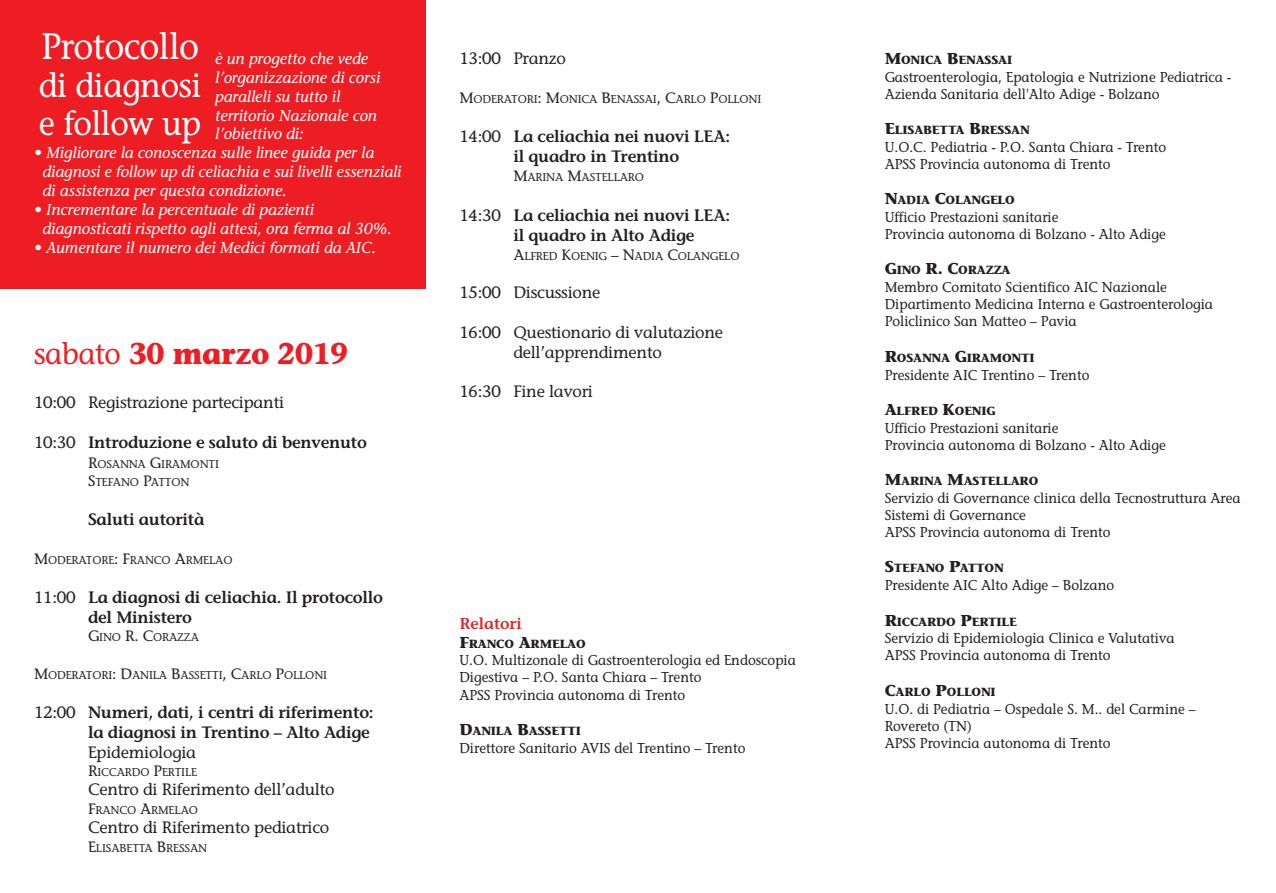
<style>
.page{position:relative;width:1276px;height:893px;background:#fff}
.page>*{position:absolute;margin:0;border:0;box-sizing:border-box;transform-origin:0 0}
.t1{font:500 36.6px "Stone Informal Std";letter-spacing:-.015em;color:#fff;scale:.95 1}
.t2{font:500 34.05px/38.1px "Stone Informal Std";letter-spacing:-.015em;color:#fff;scale:.95 1}
.t3{font:700 30px "Stone Informal Std";letter-spacing:-.015em;color:#ee1d23;scale:.95 1}
.t4{font:600 16.5px/19.8px "Stone Informal Std";letter-spacing:-.015em;color:#231f20}
.t5{font:500 16.5px/19.8px "Stone Informal Std";letter-spacing:-.015em;color:#231f20;text-align:center}
.t6{font:italic 500 15.75px/18.9px "Stone Informal Std";color:#fff}
.t7{font:600 15.75px "Stone Informal Std";color:#ee1d23}
.t8{font:500 14.25px/17.1px "Stone Informal Std";color:#231f20;scale:.95 1}
.t9{font:700 11.85px "Stone Informal Std";letter-spacing:-.015em;color:#231f20}
.t10{font:500 11.25px/18.8px "Stone Informal Std";letter-spacing:-.015em;color:#231f20}
.s1{font-weight:500}
.s2{font-size:15px}
.s3{font-size:15.75px}
</style>
<div class="page">
<div style="left:0;top:0;width:425px;height:289px;background:#ee1d23"></div>
<h1 class="t1" style="left:41px;top:32px;width:168px">Protocollo</h1>
<h2 class="t2" style="left:39px;top:70px;width:173px">di diagnosi e follow up</h2>
<p class="t6" style="left:215px;top:51px;width:166px">è un progetto che vede l’organizzazione di corsi paralleli su tutto il territorio Nazionale con l’obiettivo di:</p>
<p class="t6" style="left:43px;top:145px;width:360px;text-indent:-9px">• Migliorare la conoscenza sulle linee guida per la diagnosi e follow up di celiachia e sui livelli essenziali di assistenza per questa condizione.</p>
<p class="t6" style="left:43px;top:202px;width:350px;text-indent:-9px">• Incrementare la percentuale di pazienti diagnosticati rispetto agli attesi, ora ferma al 30%.</p>
<p class="t6" style="left:34px;top:240px;width:343px">• Aumentare il numero dei Medici formati da AIC.</p>
<h3 class="t3" style="left:34px;top:342px;width:332px"><span class="s1">sabato</span> 30 marzo 2019</h3>
<p class="t5" style="left:34px;top:394px;width:252px">10:00 Registrazione partecipanti</p>
<p class="t4" style="left:34px;top:434px;width:334px"><span class="s1">10:30</span> Introduzione e saluto di benvenuto</p>
<p class="t10" style="left:88px;top:456px;width:132px"><span class="s2">R</span>OSANNA <span class="s2">G</span>IRAMONTI<br><span class="s2">S</span>TEFANO <span class="s2">P</span>ATTON</p>
<p class="t4" style="left:88px;top:511px;width:118px">Saluti autorità</p>
<p class="t10" style="left:34px;top:552px;width:200px"><span class="s2">M</span>ODERATORE<span class="s2">: F</span>RANCO <span class="s2">A</span>RMELAO</p>
<p class="t4" style="left:88px;top:589px;width:297px;text-indent:-54px"><span class="s1">11:00</span> La diagnosi di celiachia. Il protocollo del Ministero</p>
<p class="t10" style="left:88px;top:629px;width:112px"><span class="s2">G</span>INO <span class="s2">R. C</span>ORAZZA</p>
<p class="t10" style="left:34px;top:667px;width:295px"><span class="s2">M</span>ODERATORI<span class="s2">: D</span>ANILA <span class="s2">B</span>ASSETTI<span class="s2">, C</span>ARLO <span class="s2">P</span>OLLONI</p>
<p class="t4" style="left:34px;top:704px;width:341px;text-align:right"><span class="s1">12:00</span> Numeri, dati, i centri di riferimento: la diagnosi in Trentino – Alto Adige</p>
<p class="t5" style="left:88px;top:744px;width:110px">Epidemiologia</p>
<p class="t10" style="left:88px;top:764px;width:111px"><span class="s2">R</span>ICCARDO <span class="s2">P</span>ERTILE</p>
<p class="t5" style="left:88px;top:781px;width:248px">Centro di Riferimento dell’adulto</p>
<p class="t10" style="left:88px;top:802px;width:111px"><span class="s2">F</span>RANCO <span class="s2">A</span>RMELAO</p>
<p class="t5" style="left:88px;top:819px;width:243px">Centro di Riferimento pediatrico</p>
<p class="t10" style="left:88px;top:840px;width:121px"><span class="s2">E</span>LISABETTA <span class="s2">B</span>RESSAN</p>
<p class="t5" style="left:459px;top:51px;width:108px">13:00 Pranzo</p>
<p class="t10" style="left:459px;top:91px;width:303px"><span class="s2">M</span>ODERATORI<span class="s2">: M</span>ONICA <span class="s2">B</span>ENASSAI<span class="s2">, C</span>ARLO <span class="s2">P</span>OLLONI</p>
<p class="t4" style="left:459px;top:128px;width:272px;text-align:center"><span class="s1">14:00</span> La celiachia nei nuovi LEA: il quadro in Trentino</p>
<p class="t10" style="left:513px;top:169px;width:132px"><span class="s2">M</span>ARINA <span class="s2">M</span>ASTELLARO</p>
<p class="t4" style="left:513px;top:207px;width:218px;text-indent:-54px"><span class="s1">14:30</span> La celiachia nei nuovi LEA: il quadro in Alto Adige</p>
<p class="t10" style="left:513px;top:247px;width:228px"><span class="s2">A</span>LFRED <span class="s2">K</span>OENIG <span class="s2">– N</span>ADIA <span class="s2">C</span>OLANGELO</p>
<p class="t5" style="left:459px;top:285px;width:143px">15:00 Discussione</p>
<p class="t5" style="left:459px;top:324px;width:265px">16:00 Questionario di valutazione dell’apprendimento</p>
<p class="t5" style="left:459px;top:384px;width:135px">16:30 Fine lavori</p>
<p class="t7" style="left:459px;top:617px;width:64px">Relatori</p>
<p class="t9" style="left:459px;top:639px;width:128px"><span class="s3">F</span>RANCO <span class="s3">A</span>RMELAO</p>
<p class="t8" style="left:459px;top:653px;width:356px">U.O. Multizonale di Gastroenterologia ed Endoscopia<br>Digestiva – P.O. Santa Chiara – Trento<br>APSS Provincia autonoma di Trento</p>
<p class="t9" style="left:459px;top:726px;width:123px"><span class="s3">D</span>ANILA <span class="s3">B</span>ASSETTI</p>
<p class="t8" style="left:459px;top:741px;width:303px">Direttore Sanitario AVIS del Trentino – Trento</p>
<p class="t9" style="left:884px;top:55px;width:129px"><span class="s3">M</span>ONICA <span class="s3">B</span>ENASSAI</p>
<p class="t8" style="left:884px;top:70px;width:366px">Gastroenterologia, Epatologia e Nutrizione Pediatrica -<br>Azienda Sanitaria dell'Alto Adige - Bolzano</p>
<p class="t9" style="left:884px;top:125px;width:147px"><span class="s3">E</span>LISABETTA <span class="s3">B</span>RESSAN</p>
<p class="t8" style="left:884px;top:140px;width:298px">U.O.C. Pediatria - P.O. Santa Chiara - Trento<br>APSS Provincia autonoma di Trento</p>
<p class="t9" style="left:884px;top:196px;width:132px"><span class="s3">N</span>ADIA <span class="s3">C</span>OLANGELO</p>
<p class="t8" style="left:884px;top:210px;width:297px">Ufficio Prestazioni sanitarie<br>Provincia autonoma di Bolzano - Alto Adige</p>
<p class="t9" style="left:884px;top:266px;width:127px"><span class="s3">G</span>INO <span class="s3">R. C</span>ORAZZA</p>
<p class="t8" style="left:884px;top:280px;width:347px">Membro Comitato Scientifico AIC Nazionale<br>Dipartimento Medicina Interna e Gastroenterologia<br>Policlinico San Matteo – Pavia</p>
<p class="t9" style="left:884px;top:353px;width:151px"><span class="s3">R</span>OSANNA <span class="s3">G</span>IRAMONTI</p>
<p class="t8" style="left:884px;top:368px;width:217px">Presidente AIC Trentino – Trento</p>
<p class="t9" style="left:884px;top:406px;width:112px"><span class="s3">A</span>LFRED <span class="s3">K</span>OENIG</p>
<p class="t8" style="left:884px;top:421px;width:297px">Ufficio Prestazioni sanitarie<br>Provincia autonoma di Bolzano - Alto Adige</p>
<p class="t9" style="left:884px;top:476px;width:155px"><span class="s3">M</span>ARINA <span class="s3">M</span>ASTELLARO</p>
<p class="t8" style="left:884px;top:491px;width:376px">Servizio di Governance clinica della Tecnostruttura Area<br>Sistemi di Governance<br>APSS Provincia autonoma di Trento</p>
<p class="t9" style="left:884px;top:564px;width:120px"><span class="s3">S</span>TEFANO <span class="s3">P</span>ATTON</p>
<p class="t8" style="left:884px;top:578px;width:243px">Presidente AIC Alto Adige – Bolzano</p>
<p class="t9" style="left:884px;top:617px;width:134px"><span class="s3">R</span>ICCARDO <span class="s3">P</span>ERTILE</p>
<p class="t8" style="left:884px;top:631px;width:307px">Servizio di Epidemiologia Clinica e Valutativa<br>APSS Provincia autonoma di Trento</p>
<p class="t9" style="left:884px;top:687px;width:112px"><span class="s3">C</span>ARLO <span class="s3">P</span>OLLONI</p>
<p class="t8" style="left:884px;top:701px;width:329px">U.O. di Pediatria – Ospedale S. M.. del Carmine –<br>Rovereto (TN)<br>APSS Provincia autonoma di Trento</p>
</div>
